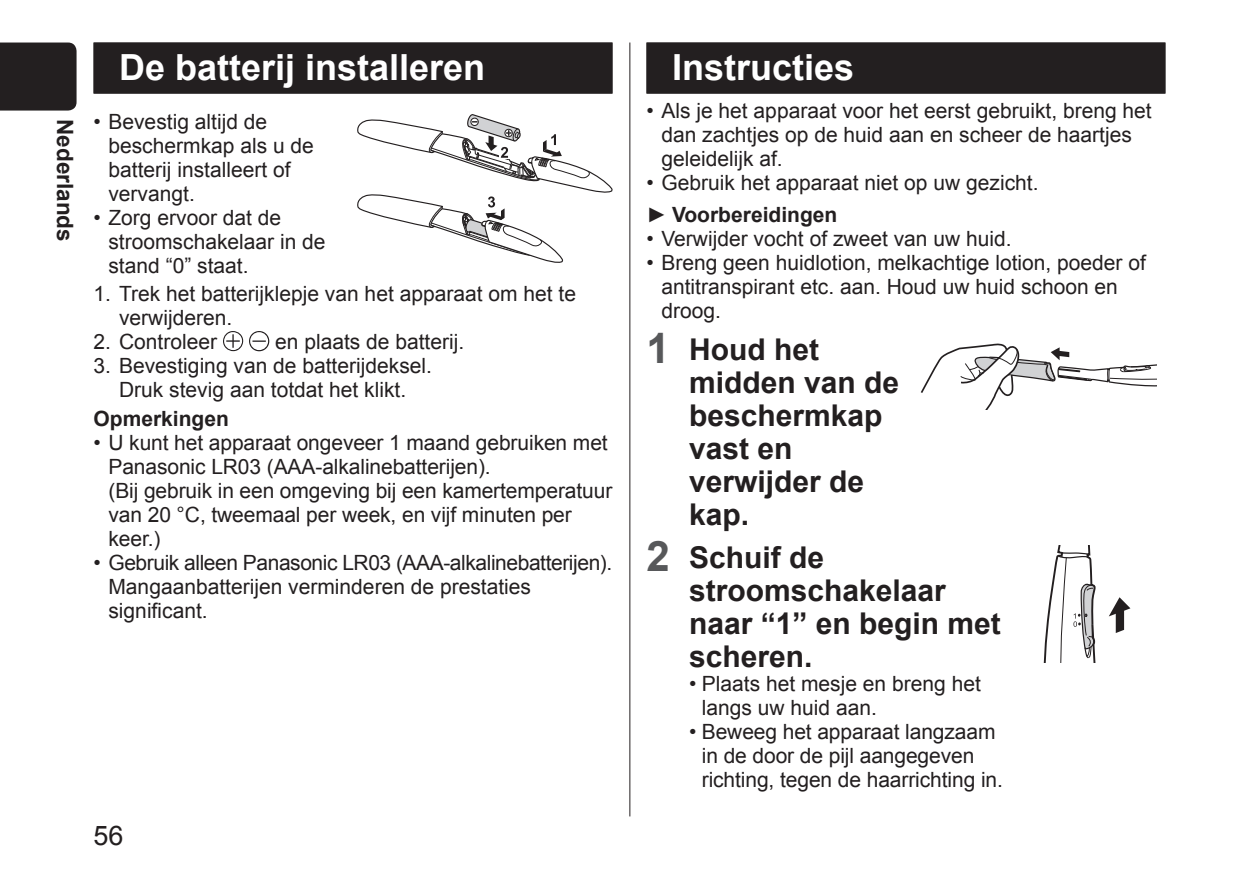
<style>
.page{position:relative;width:1259px;height:893px;background:#fff}
.page>*{position:absolute;margin:0;border:0;box-sizing:border-box;transform-origin:0 0}
.t1{font:700 36px "Arial";color:#fff}
.t2{font:700 30px/33px "Arial";color:#231f20}
.t3{font:27px "Arial";color:#231f20}
.t4{font:700 22.5px "Arial";color:#231f20}
.t5{font:21px/24px "Arial";color:#231f20}
.t6{font:700 21px "Arial";color:#231f20}
.s1{font-weight:700}
.s2{font-size:42px;color:#57585a}
</style>
<div class="page">
<div style="left:0;top:43px;width:77px;height:68px;background:#231f20"></div>
<hr style="left:629px;top:43px;width:1px;height:773px;background:#231f20">
<div style="left:94px;top:43px;width:518px;height:51px;background:#231f20"></div>
<svg style="left:357px;top:114px;width:255px;height:149px"></svg>
<svg style="left:223px;top:331px;width:20px;height:20px"></svg>
<svg style="left:249px;top:331px;width:20px;height:20px"></svg>
<div style="left:646px;top:43px;width:519px;height:51px;background:#231f20"></div>
<svg style="left:920px;top:343px;width:237px;height:67px"></svg>
<svg style="left:1109px;top:597px;width:21px;height:36px"></svg>
<svg style="left:1043px;top:546px;width:53px;height:116px"></svg>
<p class="t4" style="left:80px;top:119px;width:124px;rotate:90deg">Nederlands</p>
<h1 class="t1" style="left:119px;top:43px;width:368px">De batterij installeren</h1>
<p class="t5" style="left:108px;top:110px;width:207px;text-indent:-15px">• Bevestig altijd de beschermkap als u de batterij installeert of vervangt.</p>
<p class="t5" style="left:108px;top:206px;width:219px;text-indent:-15px">• Zorg ervoor dat de stroomschakelaar in de stand “0” staat.</p>
<p class="t5" style="left:119px;top:282px;width:458px;text-indent:-26px">1. Trek het batterijklepje van het apparaat om het te verwijderen.</p>
<p class="t5" style="left:94px;top:330px;width:125px">2. Controleer</p>
<p class="t5" style="left:275px;top:330px;width:191px">en plaats de batterij.</p>
<p class="t5" style="left:94px;top:354px;width:340px;text-align:center">3. Bevestiging van de batterijdeksel.<br>Druk stevig aan totdat het klikt.</p>
<p class="t6" style="left:94px;top:405px;width:137px">Opmerkingen</p>
<p class="t5" style="left:108px;top:431px;width:505px;text-indent:-15px">• U kunt het apparaat ongeveer 1 maand gebruiken met Panasonic LR03 (AAA-alkalinebatterijen).<br>(Bij gebruik in een omgeving bij een kamertemperatuur van 20 °C, tweemaal per week, en vijf minuten per keer.)</p>
<p class="t5" style="left:108px;top:551px;width:505px;text-indent:-15px">• Gebruik alleen Panasonic LR03 (AAA-alkalinebatterijen).<br>Mangaanbatterijen verminderen de prestaties significant.</p>
<p class="t3" style="left:94px;top:818px;width:32px">56</p>
<h1 class="t1" style="left:672px;top:43px;width:184px">Instructies</h1>
<p class="t5" style="left:661px;top:98px;width:492px;text-indent:-15px">• Als je het apparaat voor het eerst gebruikt, breng het dan zachtjes op de huid aan en scheer de haartjes geleidelijk af.</p>
<p class="t5" style="left:646px;top:166px;width:393px;line-height:32.4px">• Gebruik het apparaat niet op uw gezicht. ► <span class="s1">Voorbereidingen</span></p>
<p class="t5" style="left:646px;top:227px;width:367px">• Verwijder vocht of zweet van uw huid.</p>
<p class="t5" style="left:661px;top:251px;width:486px;text-indent:-15px">• Breng geen huidlotion, melkachtige lotion, poeder of antitranspirant etc. aan. Houd uw huid schoon en droog.</p>
<h2 class="t2" style="left:689px;top:334px;width:212px;text-indent:-43px"><span class="s2">1</span> Houd het midden van de beschermkap vast en verwijder de kap.</h2>
<h2 class="t2" style="left:689px;top:542px;width:313px;text-indent:-43px"><span class="s2">2</span> Schuif de stroomschakelaar naar “1” en begin met scheren.</h2>
<p class="t5" style="left:702px;top:672px;width:280px;text-indent:-13px">• Plaats het mesje en breng het langs uw huid aan.</p>
<p class="t5" style="left:702px;top:720px;width:303px;text-indent:-13px">• Beweeg het apparaat langzaam in de door de pijl aangegeven richting, tegen de haarrichting in.</p>
</div>
